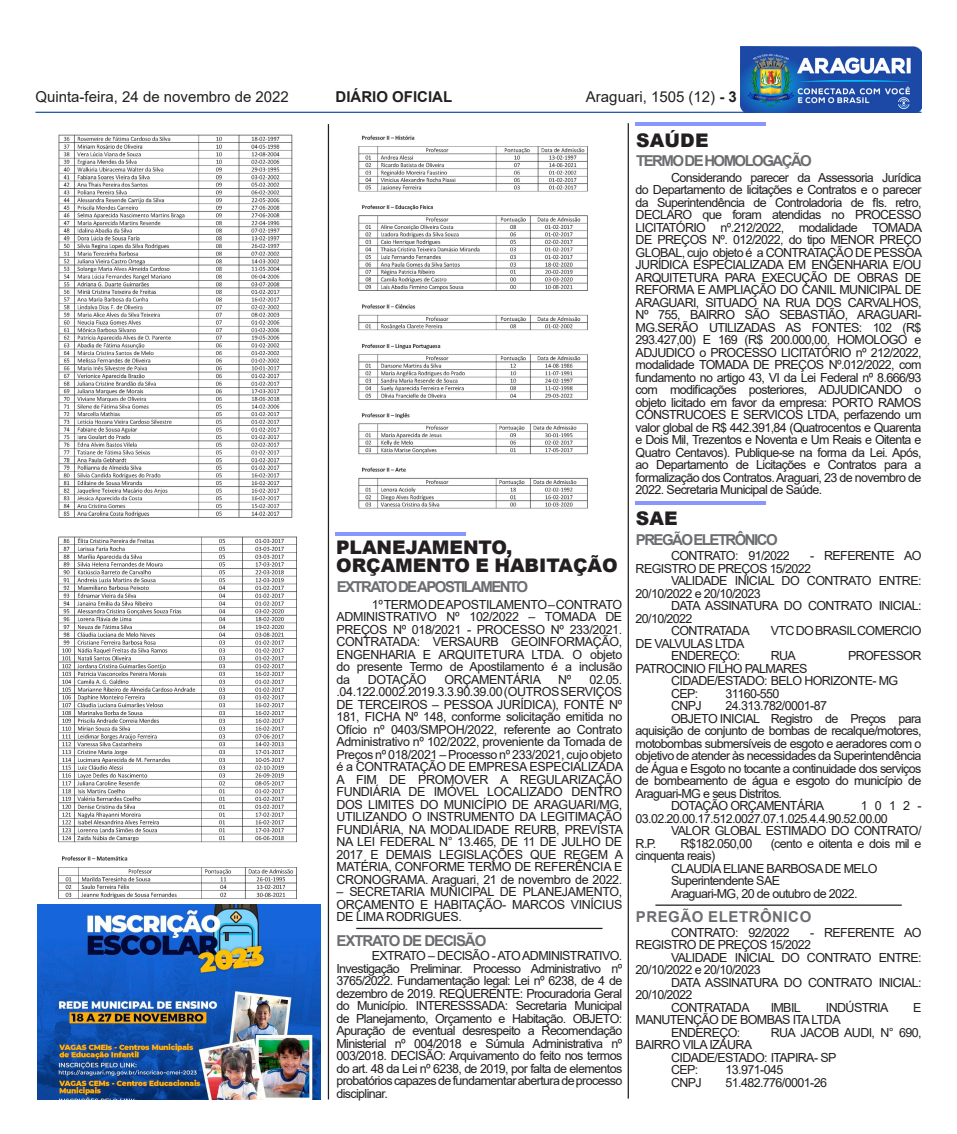
<style>
.page{position:relative;width:957px;height:1134px;background:#fff}
.page>*{position:absolute;margin:0;border:0;box-sizing:border-box;transform-origin:0 0}
.t1{font:900 18.75px/18.8px "Arial";letter-spacing:-.005em;color:#231f20}
.t2{font:700 15px "Arial";letter-spacing:-.105em;color:#6c6d70}
.t3{font:15px "Arial";color:#231f20}
.t4{font:700 15px "Arial";letter-spacing:-.07em;color:#6c6d70}
.t5{font:700 15px "Arial";letter-spacing:.035em;color:#6c6d70}
.t6{font:700 15px "Arial";color:#231f20}
.t7{font:12.5px/12.5px "Arial";letter-spacing:-.05em;color:#231f20}
.t8{font:12.5px "Arial";letter-spacing:-.03em;color:#231f20}
.s1{font-weight:700}
</style>
<div class="page">
<hr style="left:35px;top:112px;width:886px;height:1px;background:#1c56a5">
<img style="left:741px;top:46px;width:180px;height:66px">
<hr style="left:328px;top:124px;width:1px;height:975px;background:#231f20">
<hr style="left:356px;top:928px;width:246px;height:1px;background:#231f20">
<hr style="left:627px;top:123px;width:2px;height:975px;background:#231f20">
<hr style="left:335px;top:532px;width:131px;height:4px;background:#8897ff">
<img style="left:37px;top:134px;width:284px;height:798px">
<img style="left:358px;top:135px;width:230px;height:374px">
<img style="left:38px;top:904px;width:282px;height:195px">
<hr style="left:635px;top:122px;width:131px;height:4px;background:#8897ff">
<hr style="left:635px;top:501px;width:131px;height:4px;background:#8897ff">
<hr style="left:655px;top:904px;width:246px;height:2px;background:#231f20">
<p class="t3" style="left:35px;top:87px;width:255px">Quinta-feira, 24 de novembro de 2022</p>
<p class="t6" style="left:335px;top:86px;width:118px">DIÁRIO OFICIAL</p>
<p class="t3" style="left:586px;top:87px;width:152px">Araguari, 1505 (12) <span class="s1">- 3</span></p>
<p class="t1" style="left:336px;top:537px;width:283px">PLANEJAMENTO,<br>ORÇAMENTO E HABITAÇÃO</p>
<p class="t2" style="left:337px;top:576px;width:193px">EXTRATO DE APOSTILAMENTO</p>
<p class="t7" style="left:336px;top:598px;width:287px;text-align:justify;text-indent:35px">1º TERMO DE APOSTILAMENTO – CONTRATO ADMINISTRATIVO Nº 102/2022 – TOMADA DE PREÇOS Nº 018/2021 - PROCESSO Nº 233/2021.<br>CONTRATADA: VERSAURB GEOINFORMAÇÃO, ENGENHARIA E ARQUITETURA LTDA. O objeto do presente Termo de Apostilamento é a inclusão da</p>
<p class="t8" style="left:368px;top:670px;width:60px">DOTAÇÃO</p>
<p class="t8" style="left:444px;top:670px;width:98px">ORÇAMENTÁRIA</p>
<p class="t7" style="left:558px;top:673px;width:15px">Nº</p>
<p class="t7" style="left:336px;top:673px;width:288px;text-align:justify;text-indent:253px">02.05. .04.122.0002.2019.3.3.90.39.00 (OUTROS SERVIÇOS DE TERCEIROS – PESSOA JURÍDICA), FONTE Nº 181, FICHA Nº 148, conforme solicitação emitida no Ofício nº 0403/SMPOH/2022, referente ao Contrato Administrativo nº 102/2022, proveniente da Tomada de Preços nº 018/2021 – Processo nº 233/2021, cujo objeto é a CONTRATAÇÃO DE EMPRESA ESPECIALIZADA A FIM DE PROMOVER A REGULARIZAÇÃO FUNDIÁRIA DE IMÓVEL LOCALIZADO DENTRO DOS LIMITES DO MUNICÍPIO DE ARAGUARI/MG, UTILIZANDO O INSTRUMENTO DA LEGITIMAÇÃO FUNDIÁRIA, NA MODALIDADE REURB, PREVISTA NA LEI FEDERAL N° 13.465, DE 11 DE JULHO DE 2017 E DEMAIS LEGISLAÇÕES QUE REGEM A MATÉRIA, CONFORME TERMO DE REFERÊNCIA E CRONOGRAMA. Araguari, 21 de novembro de 2022.</p>
<p class="t7" style="left:336px;top:885px;width:287px;text-align:justify">– SECRETARIA MUNICIPAL DE PLANEJAMENTO, ORÇAMENTO E HABITAÇÃO- MARCOS VINÍCIUS DE LIMA RODRIGUES.</p>
<p class="t4" style="left:336px;top:930px;width:151px">EXTRATO DE DECISÃO</p>
<p class="t7" style="left:336px;top:949px;width:287px;text-align:justify;text-indent:35px">EXTRATO – DECISÃO - ATO ADMINISTRATIVO.<br>Investigação Preliminar. Processo Administrativo nº 3765/2022. Fundamentação legal: Lei nº 6238, de 4 de dezembro de 2019. REQUERENTE: Procuradoria Geral do Município. INTERESSSADA: Secretaria Municipal de Planejamento, Orçamento e Habitação. OBJETO:<br>Apuração de eventual desrespeito a Recomendação Ministerial nº 004/2018 e Súmula Administrativa nº 003/2018. DECISÃO: Arquivamento do feito nos termos do art. 48 da Lei nº 6238, de 2019, por falta de elementos probatórios capazes de fundamentar abertura de processo disciplinar.</p>
<p class="t1" style="left:636px;top:130px;width:74px">SAÚDE</p>
<p class="t2" style="left:636px;top:150px;width:177px">TERMO DE HOMOLOGAÇÃO</p>
<p class="t7" style="left:635px;top:171px;width:288px;text-align:justify;text-indent:35px">Considerando parecer da Assessoria Jurídica do Departamento de licitações e Contratos e o parecer da Superintendência de Controladoria de fls. retro, DECLARO que foram atendidas no PROCESSO LICITATÓRIO nº.212/2022, modalidade TOMADA DE PREÇOS Nº. 012/2022, do tipo MENOR PREÇO GLOBAL, cujo objeto é a CONTRATAÇÃO DE PESSOA JURÍDICA ESPECIALIZADA EM ENGENHARIA E/OU ARQUITETURA PARA EXECUÇÃO DE OBRAS DE REFORMA E AMPLIAÇÃO DO CANIL MUNICIPAL DE ARAGUARI, SITUADO NA RUA DOS CARVALHOS, Nº 755, BAIRRO SÃO SEBASTIÃO, ARAGUARI-MG.SERÃO UTILIZADAS AS FONTES: 102 (R$ 293.427,00) E 169 (R$ 200.000,00, HOMOLOGO e ADJUDICO o PROCESSO LICITATÓRIO nº 212/2022, modalidade TOMADA DE PREÇOS Nº.012/2022, com fundamento no artigo 43, VI da Lei Federal nº 8.666/93 com modificações posteriores, ADJUDICANDO o objeto licitado em favor da empresa: PORTO RAMOS CONSTRUCOES E SERVICOS LTDA, perfazendo um valor global de R$ 442.391,84 (Quatrocentos e Quarenta e Dois Mil, Trezentos e Noventa e Um Reais e Oitenta e Quatro Centavos). Publique-se na forma da Lei. Após, ao Departamento de Licitações e Contratos para a formalização dos Contratos. Araguari, 23 de novembro de 2022. Secretaria Municipal de Saúde.</p>
<p class="t1" style="left:636px;top:509px;width:43px">SAE</p>
<p class="t2" style="left:636px;top:529px;width:143px">PREGÃO ELETRÔNICO</p>
<p class="t7" style="left:671px;top:550px;width:120px">CONTRATO: 91/2022</p>
<p class="t7" style="left:635px;top:550px;width:287px;text-indent:175px">- REFERENTE AO<br>REGISTRO DE PREÇOS 15/2022</p>
<p class="t7" style="left:635px;top:575px;width:287px;text-indent:35px">VALIDADE INICIAL DO CONTRATO ENTRE:<br>20/10/2022 e 20/10/2023</p>
<p class="t7" style="left:635px;top:600px;width:287px;text-indent:35px">DATA ASSINATURA DO CONTRATO INICIAL:<br>20/10/2022</p>
<p class="t7" style="left:671px;top:625px;width:80px">CONTRATADA</p>
<p class="t7" style="left:770px;top:625px;width:152px">VTC DO BRASIL COMERCIO</p>
<p class="t7" style="left:635px;top:637px;width:110px">DE VALVULAS LTDA</p>
<p class="t7" style="left:671px;top:650px;width:71px">ENDEREÇO:</p>
<p class="t7" style="left:770px;top:650px;width:27px">RUA</p>
<p class="t7" style="left:848px;top:650px;width:75px">PROFESSOR</p>
<p class="t7" style="left:635px;top:662px;width:173px">PATROCINIO FILHO PALMARES</p>
<p class="t7" style="left:671px;top:675px;width:229px">CIDADE/ESTADO: BELO HORIZONTE- MG</p>
<p class="t7" style="left:671px;top:687px;width:29px">CEP:</p>
<p class="t7" style="left:725px;top:687px;width:55px">31160-550</p>
<p class="t7" style="left:671px;top:700px;width:32px">CNPJ</p>
<p class="t7" style="left:725px;top:700px;width:103px">24.313.782/0001-87</p>
<p class="t7" style="left:635px;top:712px;width:287px;text-align:justify;text-indent:35px">OBJETO INICIAL Registro de Preços para aquisição de conjunto de bombas de recalque/motores, motobombas submersíveis de esgoto e aeradores com o objetivo de atender às necessidades da Superintendência de Água e Esgoto no tocante a continuidade dos serviços de bombeamento de água e esgoto do município de Araguari-MG e seus Distritos.</p>
<p class="t7" style="left:671px;top:800px;width:155px">DOTAÇÃO ORÇAMENTÁRIA</p>
<p class="t7" style="left:635px;top:800px;width:287px;text-indent:225px">1012-<br>03.02.20.00.17.512.0027.07.1.025.4.4.90.52.00.00</p>
<p class="t7" style="left:671px;top:825px;width:252px">VALOR GLOBAL ESTIMADO DO CONTRATO/</p>
<p class="t7" style="left:635px;top:837px;width:22px">R.P.</p>
<p class="t7" style="left:680px;top:837px;width:73px">R$182.050,00</p>
<p class="t7" style="left:770px;top:837px;width:152px">(cento e oitenta e dois mil e</p>
<p class="t7" style="left:635px;top:850px;width:81px">cinquenta reais)</p>
<p class="t7" style="left:671px;top:862px;width:208px">CLAUDIA ELIANE BARBOSA DE MELO</p>
<p class="t7" style="left:671px;top:875px;width:110px">Superintendente SAE</p>
<p class="t7" style="left:671px;top:887px;width:188px">Araguari-MG, 20 de outubro de 2022.</p>
<p class="t5" style="left:636px;top:906px;width:177px">PREGÃO ELETRÔNICO</p>
<p class="t7" style="left:671px;top:926px;width:120px">CONTRATO: 92/2022</p>
<p class="t7" style="left:635px;top:926px;width:287px;text-indent:175px">- REFERENTE AO<br>REGISTRO DE PREÇOS 15/2022</p>
<p class="t7" style="left:635px;top:951px;width:287px;text-indent:35px">VALIDADE INICIAL DO CONTRATO ENTRE:<br>20/10/2022 e 20/10/2023</p>
<p class="t7" style="left:635px;top:976px;width:287px;text-indent:35px">DATA ASSINATURA DO CONTRATO INICIAL:<br>20/10/2022</p>
<p class="t7" style="left:671px;top:1001px;width:80px">CONTRATADA</p>
<p class="t7" style="left:770px;top:1001px;width:32px">IMBIL</p>
<p class="t7" style="left:826px;top:1001px;width:64px">INDÚSTRIA</p>
<p class="t7" style="left:913px;top:1001px;width:10px">E</p>
<p class="t7" style="left:635px;top:1013px;width:206px">MANUTENÇÃO DE BOMBAS ITA LTDA</p>
<p class="t7" style="left:671px;top:1026px;width:71px">ENDEREÇO:</p>
<p class="t7" style="left:770px;top:1026px;width:152px">RUA JACOB AUDI, N° 690,</p>
<p class="t7" style="left:635px;top:1038px;width:118px">BAIRRO VILA IZAURA</p>
<p class="t7" style="left:671px;top:1051px;width:167px">CIDADE/ESTADO: ITAPIRA- SP</p>
<p class="t7" style="left:671px;top:1063px;width:29px">CEP:</p>
<p class="t7" style="left:725px;top:1063px;width:59px">13.971-045</p>
<p class="t7" style="left:671px;top:1076px;width:32px">CNPJ</p>
<p class="t7" style="left:725px;top:1076px;width:103px">51.482.776/0001-26</p>
</div>
